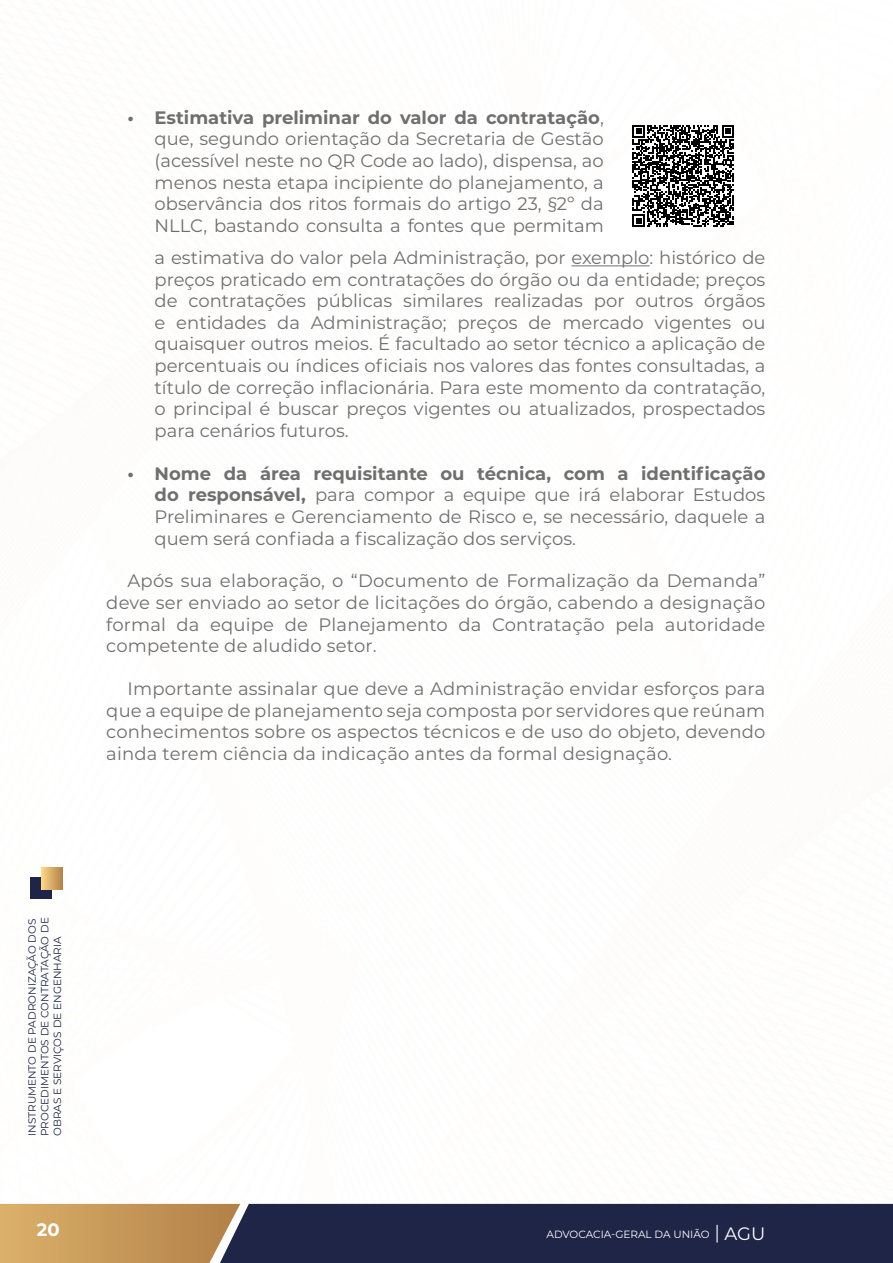
<style>
.page{position:relative;width:893px;height:1263px;background:#fff}
.page>*{position:absolute;margin:0;border:0;box-sizing:border-box;transform-origin:0 0}
.t1{font:18px/21.6px "Montserrat";color:#706f6f;text-align:justify}
.t2{font:700 18px "Montserrat";color:#fff}
.t3{font:10.5px/12.6px "Montserrat";color:#1e2547}
.t4{font:10.5px "Montserrat";color:#fff}
.s1{font-weight:700}
.s2{font-size:18px}
</style>
<div class="page">
<svg style="left:31px;top:867px;width:32px;height:32px"></svg>
<svg style="left:0;top:1204px;width:893px;height:59px;background:#4b444d"></svg>
<hr style="left:571px;top:265px;width:79px;height:1px;background:#706f6f">
<svg style="left:633px;top:125px;width:101px;height:102px"></svg>
<p class="t1" style="left:155px;top:106px;width:451px;text-indent:-27px"><span class="s1">• Estimativa preliminar do valor da contratação</span>, que, segundo orientação da Secretaria de Gestão (acessível neste no QR Code ao lado), dispensa, ao menos nesta etapa incipiente do planejamento, a observância dos ritos formais do artigo 23, §2º da NLLC, bastando consulta a fontes que permitam</p>
<p class="t1" style="left:155px;top:246px;width:612px">a estimativa do valor pela Administração, por exemplo: histórico de preços praticado em contratações do órgão ou da entidade; preços de contratações públicas similares realizadas por outros órgãos e entidades da Administração; preços de mercado vigentes ou quaisquer outros meios. É facultado ao setor técnico a aplicação de percentuais ou índices oficiais nos valores das fontes consultadas, a título de correção inflacionária. Para este momento da contratação, o principal é buscar preços vigentes ou atualizados, prospectados para cenários futuros.</p>
<p class="t1" style="left:155px;top:462px;width:612px;text-indent:-27px"><span class="s1">• Nome da área requisitante ou técnica, com a identificação do responsável,</span> para compor a equipe que irá elaborar Estudos Preliminares e Gerenciamento de Risco e, se necessário, daquele a quem será confiada a fiscalização dos serviços.</p>
<p class="t1" style="left:106px;top:570px;width:661px;text-indent:21px">Após sua elaboração, o “Documento de Formalização da Demanda” deve ser enviado ao setor de licitações do órgão, cabendo a designação formal da equipe de Planejamento da Contratação pela autoridade competente de aludido setor.</p>
<p class="t1" style="left:106px;top:677px;width:661px;text-indent:21px">Importante assinalar que deve a Administração envidar esforços para que a equipe de planejamento seja composta por servidores que reúnam conhecimentos sobre os aspectos técnicos e de uso do objeto, devendo ainda terem ciência da indicação antes da formal designação.</p>
<p class="t3" style="left:25px;top:1136px;width:220px;rotate:-90deg">INSTRUMENTO DE PADRONIZAÇÃO DOS<br>PROCEDIMENTOS DE CONTRATAÇÃO DE<br>OBRAS E SERVIÇOS DE ENGENHARIA</p>
<p class="t2" style="left:37px;top:1216px;width:24px">20</p>
<p class="t4" style="left:546px;top:1226px;width:220px">ADVOCACIA-GERAL DA UNIÃO <span class="s2">AGU</span></p>
</div>
